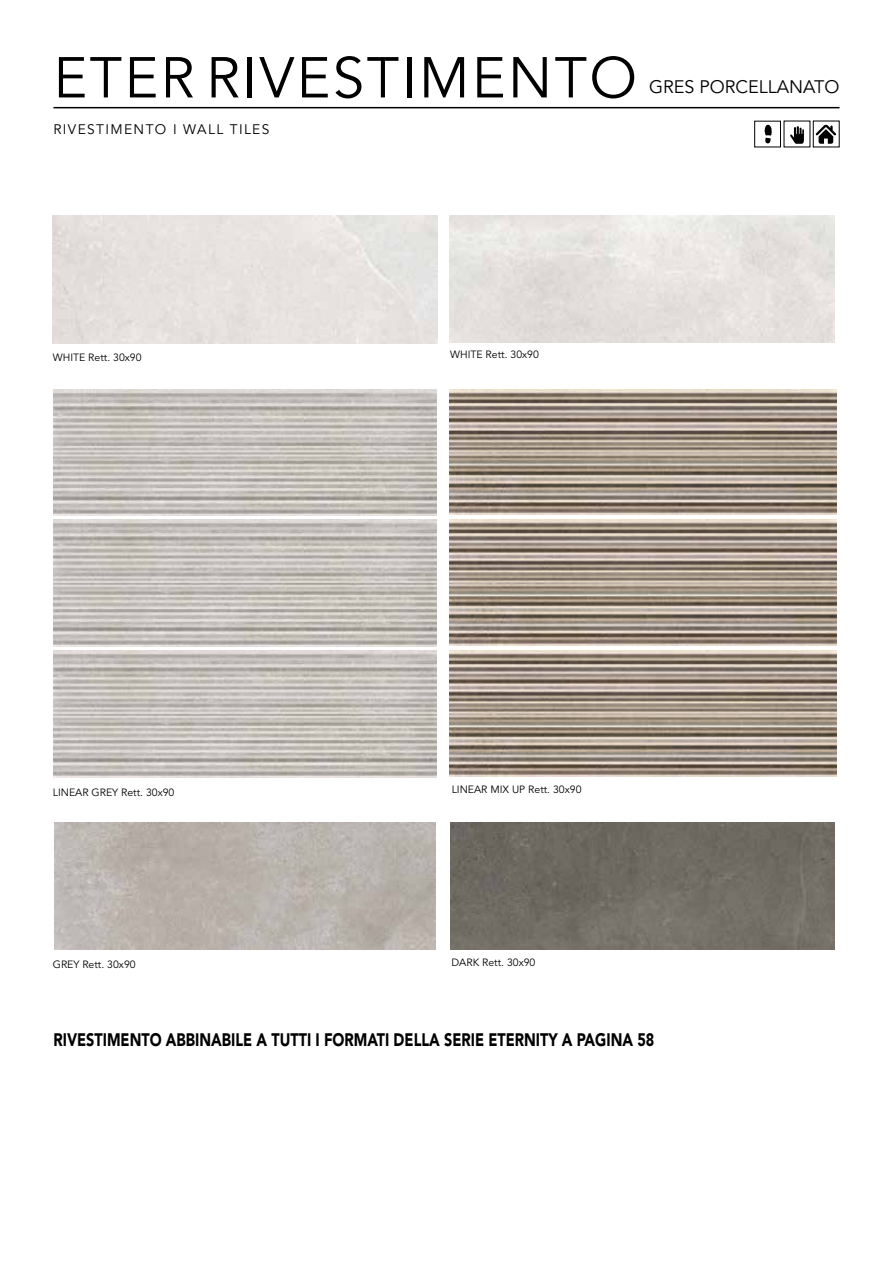
<style>
.page{position:relative;width:893px;height:1263px;background:#fff}
.page>*{position:absolute;margin:0;border:0;box-sizing:border-box;transform-origin:0 0}
.t1{font:57px "Avenir LT Std";letter-spacing:.04em;color:#000}
.t2{font:900 18px "Avenir LT Std";color:#000;scale:.8 1}
.t3{font:18px "Avenir LT Std";color:#000}
.t4{font:13.8px "Avenir LT Std";letter-spacing:.1em;color:#000}
.t5{font:10.5px "Avenir LT Std";color:#000}
</style>
<div class="page">
<svg style="left:790px;top:126px;width:14px;height:18px"></svg>
<svg style="left:816px;top:125px;width:20px;height:19px"></svg>
<div style="left:754px;top:121px;width:27px;height:26px;border:1px solid #000"></div>
<svg style="left:764px;top:125px;width:8px;height:19px"></svg>
<hr style="left:53px;top:107px;width:786px;height:1px;background:#000">
<img style="left:449px;top:651px;width:387px;height:125px">
<img style="left:449px;top:520px;width:387px;height:125px">
<img style="left:449px;top:389px;width:387px;height:125px">
<img style="left:450px;top:823px;width:384px;height:126px">
<img style="left:54px;top:823px;width:382px;height:126px">
<p class="t1" style="left:53px;top:45px;width:585px">ETER RIVESTIMENTO</p>
<p class="t4" style="left:53px;top:121px;width:218px">RIVESTIMENTO I WALL TILES</p>
<p class="t3" style="left:649px;top:76px;width:192px">GRES PORCELLANATO</p>
<p class="t5" style="left:53px;top:351px;width:90px">WHITE Rett. 30x90</p>
<p class="t5" style="left:450px;top:349px;width:90px">WHITE Rett. 30x90</p>
<p class="t5" style="left:53px;top:786px;width:123px">LINEAR GREY Rett. 30x90</p>
<p class="t5" style="left:452px;top:784px;width:131px">LINEAR MIX UP Rett. 30x90</p>
<p class="t5" style="left:53px;top:958px;width:84px">GREY Rett. 30x90</p>
<p class="t5" style="left:451px;top:956px;width:86px">DARK Rett. 30x90</p>
<p class="t2" style="left:53px;top:1029px;width:753px">RIVESTIMENTO ABBINABILE A TUTTI I FORMATI DELLA SERIE ETERNITY A PAGINA 58</p>
</div>
